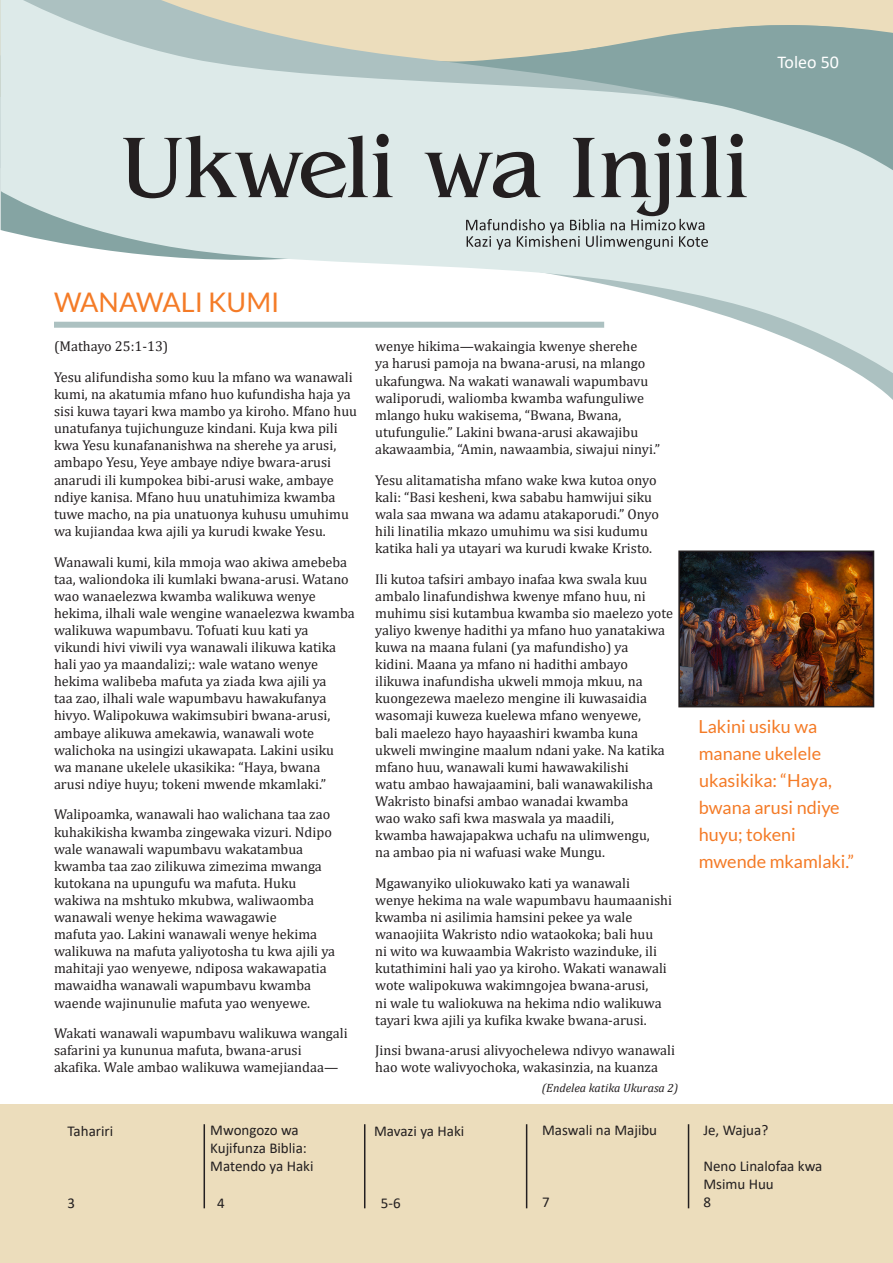
<style>
.page{position:relative;width:893px;height:1263px;background:#fff}
.page>*{position:absolute;margin:0;border:0;box-sizing:border-box;transform-origin:0 0}
.Article_Head{font:27px "Lato";color:#f47b27}
.Side_Quote_Left{font:18px/27px "Lato";color:#f47b27}
.t1{font:18px "Calibri";color:#fff}
.Contents_GT{font:15px/18px "Calibri";color:#231f20}
.Body{font:15px "Calibri";color:#231f20}
.WTBT_References{font:15px "Calibri";color:#231f20}
.Body-2{font:14.25px/17.1px "Cambria";color:#231f20}
.Continued_from{font:italic 12px "Cambria";color:#231f20}
</style>
<div class="page">
<svg style="left:0;top:0;width:893px;height:373px"></svg>
<svg style="left:123px;top:134px;width:270px;height:64px;background:#a3abab"></svg>
<svg style="left:425px;top:133px;width:296px;height:117px;background:#b8c1c1"></svg>
<svg style="left:727px;top:134px;width:20px;height:63px"></svg>
<div style="left:0;top:1104px;width:893px;height:159px;background:#ecddbc"></div>
<hr style="left:204px;top:1124px;width:1px;height:84px;background:#231f20">
<hr style="left:364px;top:1124px;width:1px;height:84px;background:#231f20">
<hr style="left:526px;top:1124px;width:1px;height:84px;background:#231f20">
<hr style="left:688px;top:1124px;width:1px;height:84px;background:#231f20">
<div style="left:54px;top:322px;width:550px;height:6px;background:#acc1c1"></div>
<img style="left:681px;top:553px;width:190px;height:151px">
<div style="left:678px;top:550px;width:196px;height:157px;border:2px solid #231f20"></div>
<p class="t1" style="left:777px;top:50px;width:63px">Toleo 50</p>
<p class="Article_Head" style="left:54px;top:287px;width:227px">WANAWALI KUMI</p>
<p class="Body-2" style="left:54px;top:338px;width:116px">(Mathayo 25:1-13)</p>
<p class="Body-2" style="left:54px;top:368px;width:305px">Yesu alifundisha somo kuu la mfano wa wanawali kumi, na akatumia mfano huo kufundisha haja ya sisi kuwa tayari kwa mambo ya kiroho. Mfano huu unatufanya tujichunguze kindani. Kuja kwa pili kwa Yesu kunafananishwa na sherehe ya arusi, ambapo Yesu, Yeye ambaye ndiye bwara-arusi anarudi ili kumpokea bibi-arusi wake, ambaye ndiye kanisa. Mfano huu unatuhimiza kwamba tuwe macho, na pia unatuonya kuhusu umuhimu wa kujiandaa kwa ajili ya kurudi kwake Yesu.</p>
<p class="Body-2" style="left:54px;top:553px;width:302px">Wanawali kumi, kila mmoja wao akiwa amebeba taa, waliondoka ili kumlaki bwana-arusi. Watano wao wanaelezwa kwamba walikuwa wenye hekima, ilhali wale wengine wanaelezwa kwamba walikuwa wapumbavu. Tofuati kuu kati ya vikundi hivi viwili vya wanawali ilikuwa katika hali yao ya maandalizi;: wale watano wenye hekima walibeba mafuta ya ziada kwa ajili ya<br>taa zao, ilhali wale wapumbavu hawakufanya hivyo. Walipokuwa wakimsubiri bwana-arusi, ambaye alikuwa amekawia, wanawali wote walichoka na usingizi ukawapata. Lakini usiku wa manane ukelele ukasikika: “Haya, bwana arusi ndiye huyu; tokeni mwende mkamlaki.”</p>
<p class="Body-2" style="left:54px;top:806px;width:283px">Walipoamka, wanawali hao walichana taa zao kuhakikisha kwamba zingewaka vizuri. Ndipo wale wanawali wapumbavu wakatambua kwamba taa zao zilikuwa zimezima mwanga kutokana na upungufu wa mafuta. Huku wakiwa na mshtuko mkubwa, waliwaomba wanawali wenye hekima wawagawie<br>mafuta yao. Lakini wanawali wenye hekima walikuwa na mafuta yaliyotosha tu kwa ajili ya mahitaji yao wenyewe, ndiposa wakawapatia mawaidha wanawali wapumbavu kwamba waende wajinunulie mafuta yao wenyewe.</p>
<p class="Body-2" style="left:54px;top:1025px;width:295px">Wakati wanawali wapumbavu walikuwa wangali safarini ya kununua mafuta, bwana-arusi akafika. Wale ambao walikuwa wamejiandaa—</p>
<p class="Body-2" style="left:375px;top:338px;width:286px">wenye hikima—wakaingia kwenye sherehe<br>ya harusi pamoja na bwana-arusi, na mlango ukafungwa. Na wakati wanawali wapumbavu waliporudi, waliomba kwamba wafunguliwe mlango huku wakisema, “Bwana, Bwana, utufungulie.” Lakini bwana-arusi akawajibu akawaambia, “Amin, nawaambia, siwajui ninyi.”</p>
<p class="Body-2" style="left:375px;top:471px;width:285px">Yesu alitamatisha mfano wake kwa kutoa onyo kali: “Basi kesheni, kwa sababu hamwijui siku wala saa mwana wa adamu atakaporudi.” Onyo hili linatilia mkazo umuhimu wa sisi kudumu katika hali ya utayari wa kurudi kwake Kristo.</p>
<p class="Body-2" style="left:375px;top:570px;width:299px">Ili kutoa tafsiri ambayo inafaa kwa swala kuu ambalo linafundishwa kwenye mfano huu, ni muhimu sisi kutambua kwamba sio maelezo yote yaliyo kwenye hadithi ya mfano huo yanatakiwa kuwa na maana fulani (ya mafundisho) ya<br>kidini. Maana ya mfano ni hadithi ambayo ilikuwa inafundisha ukweli mmoja mkuu, na kuongezewa maelezo mengine ili kuwasaidia wasomaji kuweza kuelewa mfano wenyewe,<br>bali maelezo hayo hayaashiri kwamba kuna ukweli mwingine maalum ndani yake. Na katika mfano huu, wanawali kumi hawawakilishi<br>watu ambao hawajaamini, bali wanawakilisha Wakristo binafsi ambao wanadai kwamba<br>wao wako safi kwa maswala ya maadili,<br>kwamba hawajapakwa uchafu na ulimwengu,<br>na ambao pia ni wafuasi wake Mungu.</p>
<p class="Body-2" style="left:375px;top:874px;width:298px">Mgawanyiko uliokuwako kati ya wanawali wenye hekima na wale wapumbavu haumaanishi kwamba ni asilimia hamsini pekee ya wale wanaojiita Wakristo ndio wataokoka; bali huu<br>ni wito wa kuwaambia Wakristo wazinduke, ili kutathimini hali yao ya kiroho. Wakati wanawali wote walipokuwa wakimngojea bwana-arusi,<br>ni wale tu waliokuwa na hekima ndio walikuwa tayari kwa ajili ya kufika kwake bwana-arusi.</p>
<p class="Body-2" style="left:375px;top:1042px;width:301px">Jinsi bwana-arusi alivyochelewa ndivyo wanawali hao wote walivyochoka, wakasinzia, na kuanza</p>
<p class="Side_Quote_Left" style="left:699px;top:712px;width:157px">Lakini usiku wa manane ukelele ukasikika: “Haya, bwana arusi ndiye huyu; tokeni mwende mkamlaki.”</p>
<p class="Continued_from" style="left:542px;top:1080px;width:138px">(Endelea katika Ukurasa 2)</p>
<p class="WTBT_References" style="left:68px;top:1120px;width:47px">Tahariri</p>
<p class="WTBT_References" style="left:68px;top:1192px;width:9px">3</p>
<p class="Contents_GT" style="left:210px;top:1121px;width:98px">Mwongozo wa<br>Kujifunza Biblia:</p>
<p class="Contents_GT" style="left:210px;top:1157px;width:105px">Matendo ya Haki</p>
<p class="WTBT_References" style="left:217px;top:1192px;width:9px">4</p>
<p class="Body" style="left:374px;top:1120px;width:92px">Mavazi ya Haki</p>
<p class="Contents_GT" style="left:381px;top:1193px;width:21px">5-6</p>
<p class="Contents_GT" style="left:542px;top:1120px;width:117px">Maswali na Majibu</p>
<p class="Contents_GT" style="left:542px;top:1192px;width:9px">7</p>
<p class="Contents_GT" style="left:703px;top:1120px;width:66px">Je, Wajua?</p>
<p class="Contents_GT" style="left:703px;top:1156px;width:121px">Neno Linalofaa kwa</p>
<p class="Contents_GT" style="left:703px;top:1174px;width:72px">Msimu Huu</p>
<p class="Contents_GT" style="left:703px;top:1192px;width:9px">8</p>
</div>
